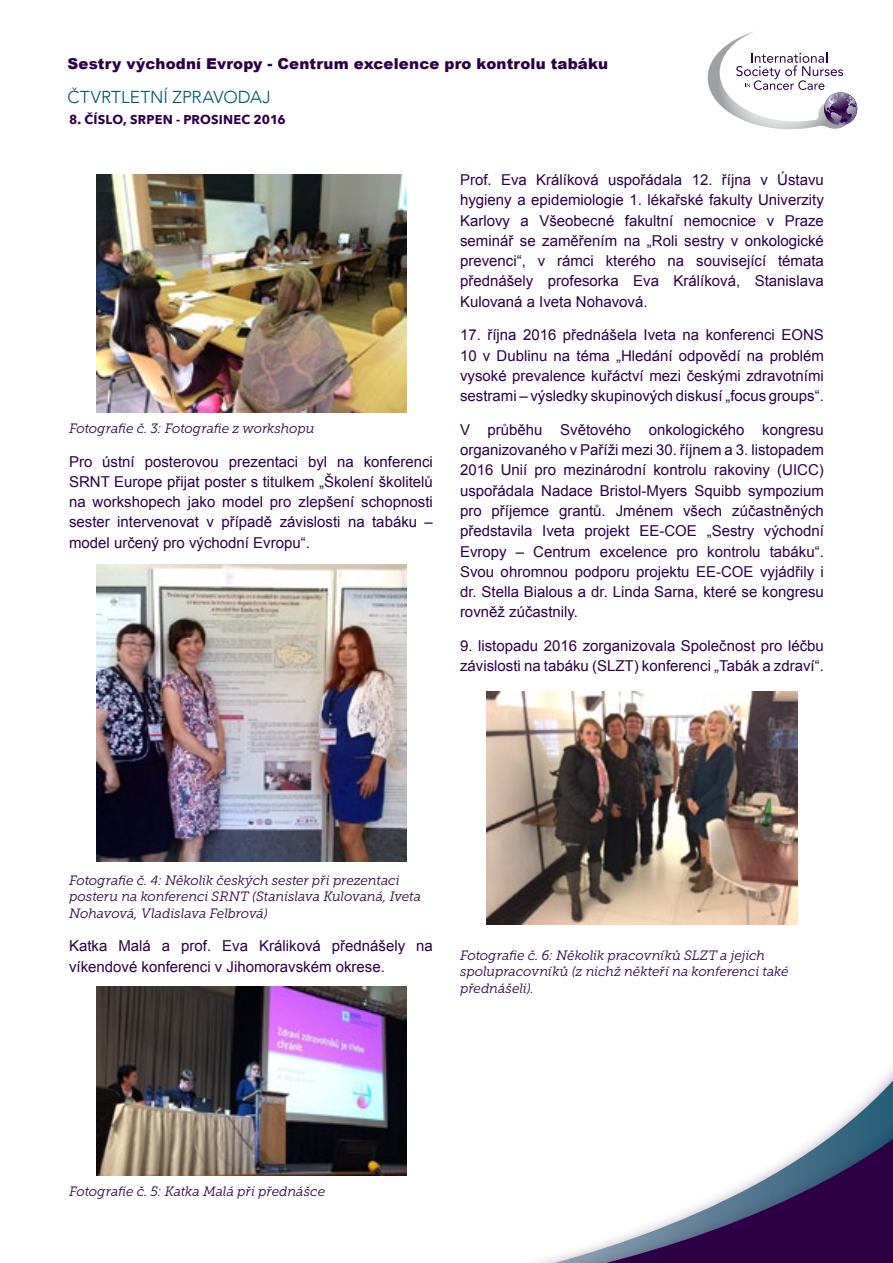
<style>
.page{position:relative;width:893px;height:1263px;background:#fff}
.page>*{position:absolute;margin:0;border:0;box-sizing:border-box;transform-origin:0 0}
.t1{font:300 17.25px "Avenir";color:#00516b}
.t2{font:15px/20.2px "Arial";color:#2d0046;text-align:justify}
.t3{font:900 15px "Arial";letter-spacing:.01em;color:#2d0046}
.t4{font:italic 13.5px/16.2px "Museo Slab 300";letter-spacing:-.005em;color:#2d0046}
.t5{font:700 12.75px "Avenir Next";letter-spacing:.015em;color:#2d0046}
</style>
<div class="page">
<svg style="left:369px;top:920px;width:524px;height:343px"></svg>
<svg style="left:708px;top:32px;width:150px;height:97px"></svg>
<img style="left:96px;top:174px;width:311px;height:238px">
<img style="left:486px;top:692px;width:311px;height:232px">
<img style="left:96px;top:565px;width:311px;height:296px">
<img style="left:96px;top:986px;width:311px;height:189px">
<p class="t3" style="left:68px;top:53px;width:542px">Sestry východní Evropy - Centrum excelence pro kontrolu tabáku</p>
<p class="t1" style="left:68px;top:87px;width:205px">ČTVRTLETNÍ ZPRAVODAJ</p>
<p class="t5" style="left:69px;top:109px;width:218px">8. ČÍSLO, SRPEN - PROSINEC 2016</p>
<p class="t4" style="left:69px;top:420px;width:247px">Fotografie č. 3: Fotografie z workshopu</p>
<p class="t2" style="left:69px;top:451px;width:365px">Pro ústní posterovou prezentaci byl na konferenci SRNT Europe přijat poster s titulkem „Školení školitelů na workshopech jako model pro zlepšení schopnosti sester intervenovat v případě závislosti na tabáku – model určený pro východní Evropu“.</p>
<p class="t2" style="left:460px;top:170px;width:365px">Prof. Eva Králíková uspořádala 12. října v Ústavu hygieny a epidemiologie 1. lékařské fakulty Univerzity Karlovy a Všeobecné fakultní nemocnice v Praze seminář se zaměřením na „Roli sestry v onkologické prevenci“, v rámci kterého na související témata přednášely profesorka Eva Králíková, Stanislava Kulovaná a Iveta Nohavová.</p>
<p class="t2" style="left:460px;top:325px;width:365px">17. října 2016 přednášela Iveta na konferenci EONS 10 v Dublinu na téma „Hledání odpovědí na problém vysoké prevalence kuřáctví mezi českými zdravotními sestrami – výsledky skupinových diskusí „focus groups“.</p>
<p class="t2" style="left:460px;top:420px;width:365px">V průběhu Světového onkologického kongresu organizovaného v Paříži mezi 30. říjnem a 3. listopadem 2016 Unií pro mezinárodní kontrolu rakoviny (UICC) uspořádala Nadace Bristol-Myers Squibb sympozium pro příjemce grantů. Jménem všech zúčastněných představila Iveta projekt EE-COE „Sestry východní Evropy – Centrum excelence pro kontrolu tabáku“.<br>Svou ohromnou podporu projektu EE-COE vyjádřily i dr. Stella Bialous a dr. Linda Sarna, které se kongresu rovněž zúčastnily.</p>
<p class="t2" style="left:460px;top:636px;width:365px">9. listopadu 2016 zorganizovala Společnost pro léčbu závislosti na tabáku (SLZT) konferenci „Tabák a zdraví“.</p>
<p class="t4" style="left:69px;top:872px;width:354px">Fotografie č. 4: Několik českých sester při prezentaci posteru na konferenci SRNT (Stanislava Kulovaná, Iveta<br>Nohavová, Vladislava Felbrová)</p>
<p class="t2" style="left:69px;top:936px;width:365px">Katka Malá a prof. Eva Králiková přednášely na víkendové konferenci v Jihomoravském okrese.</p>
<p class="t4" style="left:460px;top:947px;width:330px">Fotografie č. 6: Několik pracovníků SLZT a jejich spolupracovníků (z nichž někteří na konferenci také přednášeli).</p>
<p class="t4" style="left:69px;top:1183px;width:258px">Fotografie č. 5: Katka Malá při přednášce</p>
</div>
